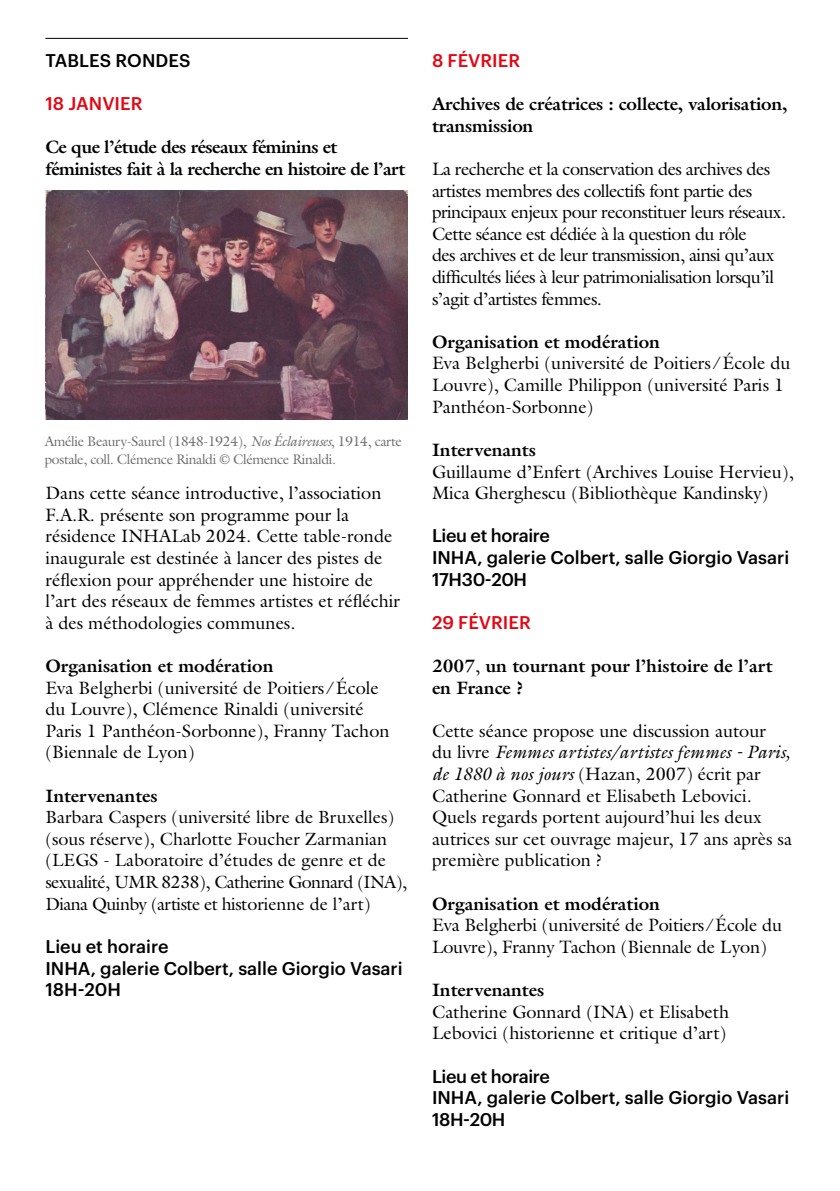
<style>
.page{position:relative;width:840px;height:1191px;background:#fff}
.page>*{position:absolute;margin:0;border:0;box-sizing:border-box;transform-origin:0 0}
.t1{font:18px/21.6px "Galliard Std";color:#000}
.t2{font:18px/21.6px "Galliard Std";letter-spacing:-.03em;color:#000}
.t3{font:700 18px/21.6px "Galliard Std";color:#000}
.t4{font:500 18px/21.6px "Graphik";color:#000}
.t5{font:700 18px/21.6px "Galliard Std";letter-spacing:-.03em;color:#000}
.t6{font:500 18px "Graphik";color:#e30613}
.t7{font:17.8px/21.6px "Galliard Std";color:#000}
.t8{font:14px/18px "Galliard Std";letter-spacing:-.03em;color:#706f6f}
.s1{font-style:italic}
.s2{font-weight:400}
</style>
<div class="page">
<hr style="left:45px;top:38px;width:363px;height:1px;background:#000">
<img style="left:45px;top:191px;width:363px;height:228px">
<p class="t4" style="left:45px;top:48px;width:146px">TABLES RONDES</p>
<p class="t6" style="left:45px;top:90px;width:99px">18 JANVIER</p>
<p class="t5" style="left:45px;top:136px;width:361px">Ce que l’étude des réseaux féminins et féministes fait à la recherche en histoire de l’art</p>
<p class="t8" style="left:45px;top:432px;width:358px">Amélie Beaury-Saurel (1848-1924), <span class="s1">Nos Éclaireuses</span>, 1914, carte postale, coll. Clémence Rinaldi © Clémence Rinaldi.</p>
<p class="t1" style="left:45px;top:482px;width:356px">Dans cette séance introductive, l’association F.A.R. présente son programme pour la résidence INHALab 2024. Cette table-ronde inaugurale est destinée à lancer des pistes de réflexion pour appréhender une histoire de l’art des réseaux de femmes artistes et réfléchir à des méthodologies communes.</p>
<p class="t3" style="left:45px;top:655px;width:229px">Organisation et modération</p>
<p class="t1" style="left:45px;top:676px;width:345px">Eva Belgherbi (université de Poitiers ∕ École du Louvre), Clémence Rinaldi (université Paris 1 Panthéon-Sorbonne), Franny Tachon (Biennale de Lyon)</p>
<p class="t3" style="left:45px;top:784px;width:114px">Intervenantes</p>
<p class="t7" style="left:45px;top:806px;width:363px">Barbara Caspers (université libre de Bruxelles) (sous réserve), Charlotte Foucher Zarmanian (LEGS - Laboratoire d’études de genre et de sexualité, UMR 8238), Catherine Gonnard (INA), Diana Quinby (artiste et historienne de l’art)</p>
<p class="t4" style="left:45px;top:934px;width:358px">Lieu et horaire<br>INHA, galerie Colbert, salle Giorgio Vasari<br>18H-20H</p>
<p class="t6" style="left:432px;top:47px;width:90px">8 FÉVRIER</p>
<p class="t3" style="left:432px;top:93px;width:357px">Archives de créatrices : collecte, valorisation, transmission</p>
<p class="t2" style="left:432px;top:158px;width:355px">La recherche et la conservation des archives des artistes membres des collectifs font partie des principaux enjeux pour reconstituer leurs réseaux.<br>Cette séance est dédiée à la question du rôle<br>des archives et de leur transmission, ainsi qu’aux difficultés liées à leur patrimonialisation lorsqu’il s’agit d’artistes femmes.</p>
<p class="t3" style="left:432px;top:331px;width:229px">Organisation et modération</p>
<p class="t1" style="left:432px;top:352px;width:360px">Eva Belgherbi (université de Poitiers ∕ École du<br>Louvre), Camille Philippon (université Paris 1<br>Panthéon-Sorbonne)</p>
<p class="t3" style="left:432px;top:439px;width:105px">Intervenants</p>
<p class="t1" style="left:432px;top:460px;width:363px">Guillaume d’Enfert (Archives Louise Hervieu),<br>Mica Gherghescu (Bibliothèque Kandinsky)</p>
<p class="t4" style="left:432px;top:523px;width:358px">Lieu et horaire<br>INHA, galerie Colbert, salle Giorgio Vasari<br>17H30-20H</p>
<p class="t6" style="left:432px;top:608px;width:100px">29 FÉVRIER</p>
<p class="t3" style="left:432px;top:655px;width:342px">2007<span class="s2">,</span> un tournant pour l’histoire de l’art en France ?</p>
<p class="t1" style="left:432px;top:719px;width:361px">Cette séance propose une discussion autour<br>du livre <span class="s1">Femmes artistes/artistes femmes - Paris, de 1880 à nos jours</span> (Hazan, 2007) écrit par Catherine Gonnard et Elisabeth Lebovici.<br>Quels regards portent aujourd’hui les deux autrices sur cet ouvrage majeur, 17 ans après sa première publication ?</p>
<p class="t3" style="left:432px;top:892px;width:229px">Organisation et modération</p>
<p class="t1" style="left:432px;top:914px;width:351px">Eva Belgherbi (université de Poitiers ∕ École du<br>Louvre), Franny Tachon (Biennale de Lyon)</p>
<p class="t3" style="left:432px;top:979px;width:114px">Intervenantes</p>
<p class="t1" style="left:432px;top:1000px;width:298px">Catherine Gonnard (INA) et Elisabeth<br>Lebovici (historienne et critique d’art)</p>
<p class="t4" style="left:432px;top:1063px;width:358px">Lieu et horaire<br>INHA, galerie Colbert, salle Giorgio Vasari<br>18H-20H</p>
</div>
